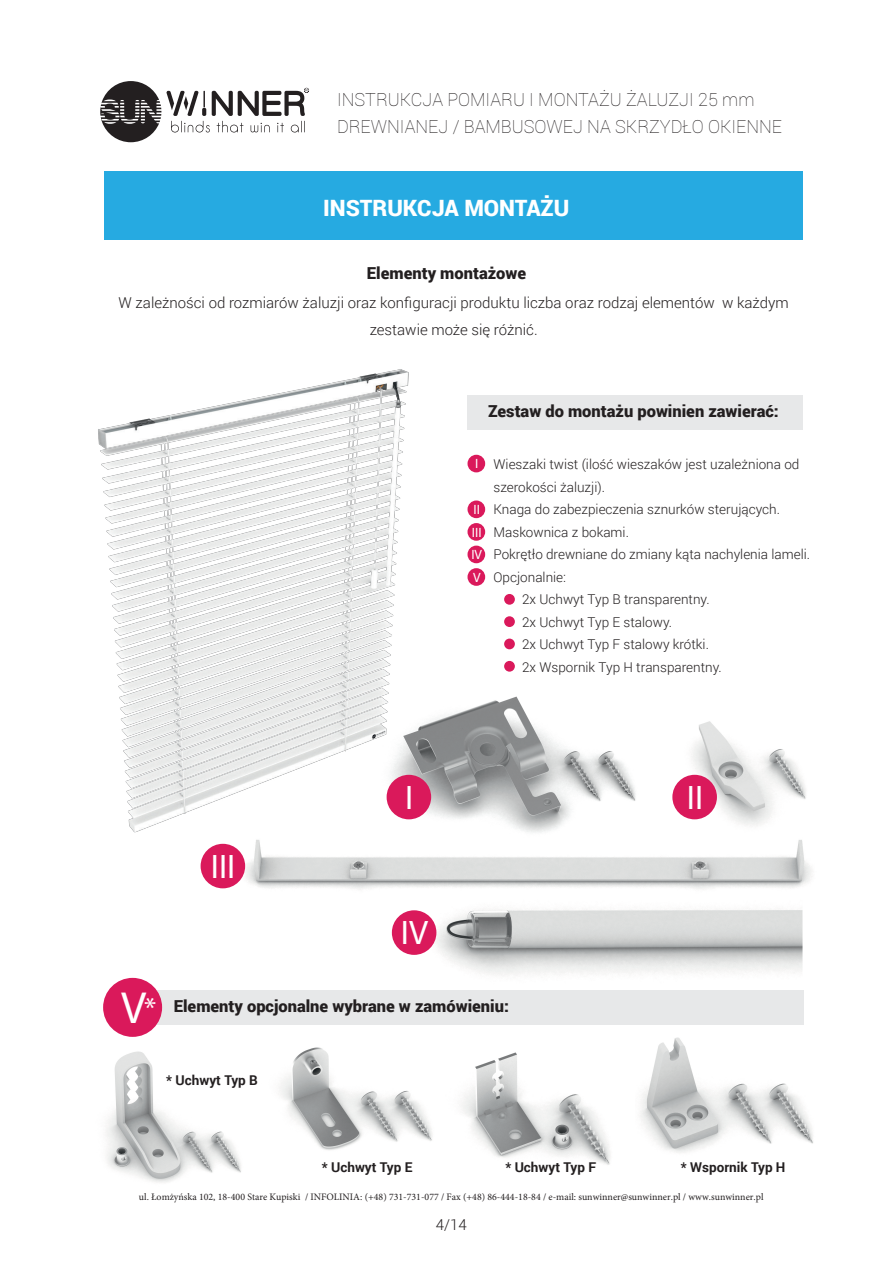
<style>
.page{position:relative;width:893px;height:1263px;background:#fff}
.page>*{position:absolute;margin:0;border:0;box-sizing:border-box;transform-origin:0 0}
.t1{font:45.15px "Myriad Pro";color:#fff}
.t2{font:34.05px "Myriad Pro";color:#fff}
.t3{font:900 22.5px "Roboto";color:#fff}
.t4{font:100 18px/27px "Roboto";color:#231f20}
.t5{font:900 16.5px "Roboto";color:#231f20}
.t6{font:300 15px/27px "Roboto";color:#231f20;text-align:center}
.t7{font:300 13.5px "Roboto";color:#231f20}
.t8{font:700 13.5px "Roboto";color:#231f20}
.t9{font:13.5px/22.5px "Myriad Pro";color:#fff}
.t10{font:9.9px "Minion Pro";color:#231f20}
.s1{font-size:29.25px}
</style>
<div class="page">
<img style="left:279px;top:1047px;width:153px;height:103px">
<img style="left:106px;top:1051px;width:135px;height:132px">
<img style="left:200px;top:840px;width:612px;height:88px">
<img style="left:411px;top:900px;width:392px;height:75px">
<img style="left:640px;top:1022px;width:173px;height:131px">
<img style="left:461px;top:1052px;width:149px;height:113px">
<div style="left:467px;top:396px;width:336px;height:34px;background:#e7e8e9"></div>
<div style="left:129px;top:991px;width:674px;height:34px;background:#e7e8e9"></div>
<div style="left:105px;top:172px;width:698px;height:68px;background:#26aae1"></div>
<img style="left:98px;top:369px;width:332px;height:486px">
<div style="left:467px;top:455px;width:18px;height:17px;background:#da195b;border-radius:50%"></div>
<div style="left:467px;top:500px;width:18px;height:18px;background:#da195b;border-radius:50%"></div>
<div style="left:467px;top:523px;width:18px;height:18px;background:#da195b;border-radius:50%"></div>
<div style="left:467px;top:546px;width:18px;height:17px;background:#da195b;border-radius:50%"></div>
<div style="left:467px;top:568px;width:18px;height:18px;background:#da195b;border-radius:50%"></div>
<div style="left:504px;top:594px;width:11px;height:11px;background:#da195b;border-radius:50%"></div>
<div style="left:504px;top:616px;width:11px;height:11px;background:#da195b;border-radius:50%"></div>
<div style="left:504px;top:639px;width:11px;height:10px;background:#da195b;border-radius:50%"></div>
<div style="left:504px;top:661px;width:11px;height:11px;background:#da195b;border-radius:50%"></div>
<div style="left:103px;top:978px;width:59px;height:59px;background:#da195b;border-radius:50%"></div>
<img style="left:362px;top:685px;width:306px;height:158px">
<img style="left:674px;top:721px;width:132px;height:105px">
<div style="left:387px;top:775px;width:44px;height:44px;background:#da195b;border-radius:50%"></div>
<div style="left:672px;top:775px;width:45px;height:44px;background:#da195b;border-radius:50%"></div>
<div style="left:201px;top:844px;width:44px;height:44px;background:#da195b;border-radius:50%"></div>
<div style="left:392px;top:910px;width:44px;height:45px;background:#da195b;border-radius:50%"></div>
<svg style="left:100px;top:81px;width:209px;height:61px"></svg>
<h3 class="t4" style="left:337px;top:86px;width:447px">INSTRUKCJA POMIARU I MONTAŻU ŻALUZJI 25 mm<br>DREWNIANEJ / BAMBUSOWEJ NA SKRZYDŁO OKIENNE</h3>
<h3 class="t3" style="left:323px;top:192px;width:248px">INSTRUKCJA MONTAŻU</h3>
<p class="t5" style="left:367px;top:261px;width:161px">Elementy montażowe</p>
<p class="t6" style="left:119px;top:289px;width:672px">W zależności od rozmiarów żaluzji oraz konfiguracji produktu liczba oraz rodzaj elementów w każdym zestawie może się różnić.</p>
<p class="t5" style="left:488px;top:400px;width:292px">Zestaw do montażu powinien zawierać:</p>
<p class="t9" style="left:475px;top:452px;width:5px">I</p>
<p class="t9" style="left:471px;top:498px;width:12px">II<br>III<br>IV<br>V</p>
<p class="t7" style="left:493px;top:455px;width:307px">Wieszaki twist (ilość wieszaków jest uzależniona od</p>
<p class="t7" style="left:493px;top:478px;width:113px">szerokości żaluzji).</p>
<p class="t7" style="left:493px;top:500px;width:288px">Knaga do zabezpieczenia sznurków sterujących.</p>
<p class="t7" style="left:493px;top:523px;width:137px">Maskownica z bokami.</p>
<p class="t7" style="left:493px;top:545px;width:318px">Pokrętło drewniane do zmiany kąta nachylenia lameli.</p>
<p class="t7" style="left:493px;top:568px;width:74px">Opcjonalnie:</p>
<p class="t7" style="left:522px;top:590px;width:189px">2x Uchwyt Typ B transparentny.</p>
<p class="t7" style="left:522px;top:613px;width:152px">2x Uchwyt Typ E stalowy.</p>
<p class="t7" style="left:522px;top:635px;width:188px">2x Uchwyt Typ F stalowy krótki.</p>
<p class="t7" style="left:522px;top:658px;width:201px">2x Wspornik Typ H transparentny.</p>
<h2 class="t2" style="left:211px;top:845px;width:26px">III</h2>
<h2 class="t2" style="left:405px;top:776px;width:10px">I</h2>
<h2 class="t2" style="left:687px;top:776px;width:18px">II</h2>
<h2 class="t2" style="left:401px;top:912px;width:29px">IV</h2>
<h1 class="t1" style="left:121px;top:980px;width:37px">V<span class="s1">*</span></h1>
<p class="t5" style="left:174px;top:995px;width:337px">Elementy opcjonalne wybrane w zamówieniu:</p>
<p class="t8" style="left:166px;top:1070px;width:93px">* Uchwyt Typ B</p>
<p class="t8" style="left:322px;top:1158px;width:92px">* Uchwyt Typ E</p>
<p class="t8" style="left:505px;top:1158px;width:92px">* Uchwyt Typ F</p>
<p class="t8" style="left:681px;top:1158px;width:106px">* Wspornik Typ H</p>
<p class="t10" style="left:139px;top:1190px;width:626px">ul. Łomżyńska 102, 18-400 Stare Kupiski / INFOLINIA: (+48) 731-731-077 / Fax (+48) 86-444-18-84 / e-mail: sunwinner@sunwinner.pl / www.sunwinner.pl</p>
<p class="t6" style="left:436px;top:1211px;width:32px">4/14</p>
</div>
